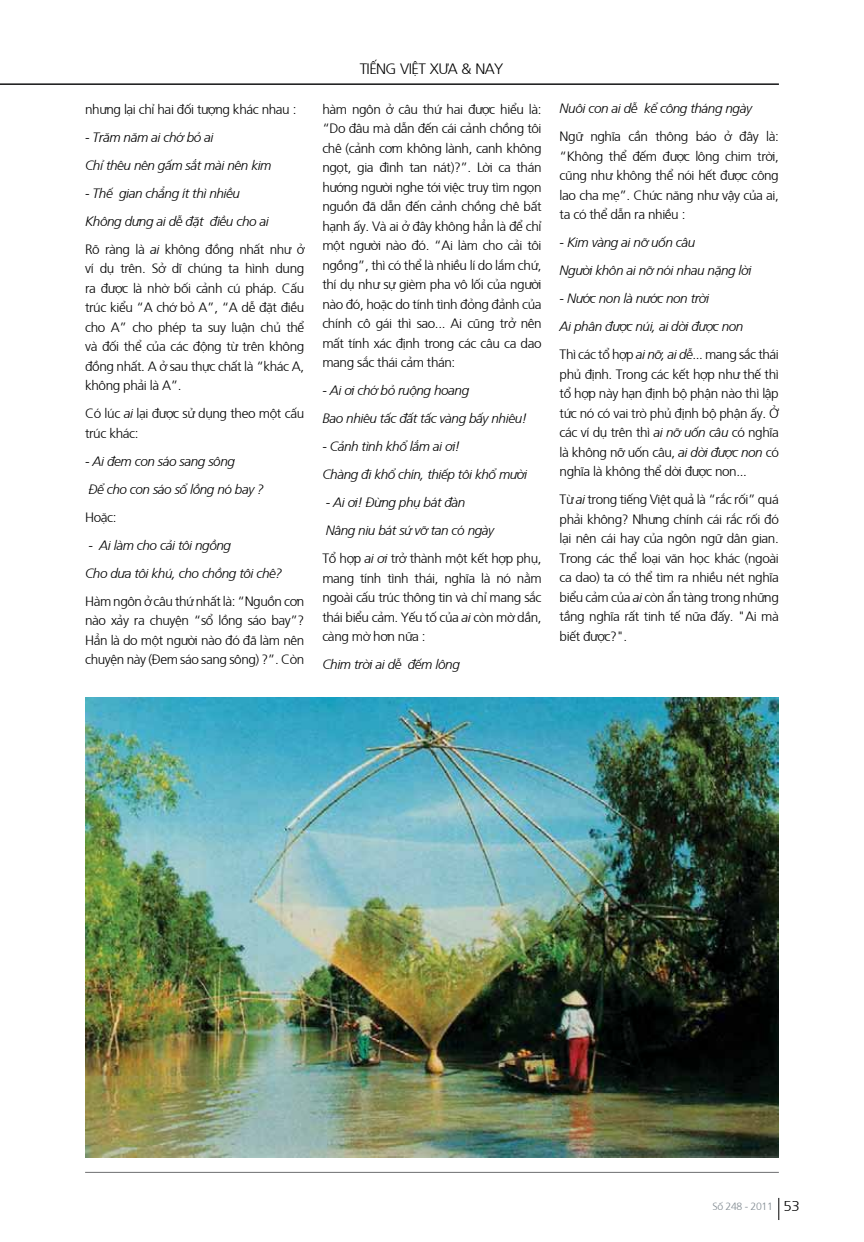
<style>
.page{position:relative;width:864px;height:1242px;background:#fff}
.page>*{position:absolute;margin:0;border:0;box-sizing:border-box;transform-origin:0 0}
.t1{font:300 15px "Frutiger";color:#000}
.t2{font:300 13.5px/19.5px "Frutiger";letter-spacing:-.03em;color:#000;text-align:justify}
.t3{font:italic 300 13.5px/28px "Frutiger";letter-spacing:-.03em;color:#000}
.t4{font:300 10.5px "Frutiger";letter-spacing:-.03em;color:#828b92}
.s1{font-style:normal}
.s2{font-style:italic}
.s3{font-size:14.25px;color:#000}
</style>
<div class="page">
<img style="left:85px;top:697px;width:692px;height:461px">
<hr style="left:0;top:84px;width:778px;height:1px;background:#0a0a0b">
<hr style="left:85px;top:1172px;width:693px;height:1px;background:#6d6e71">
<svg style="left:778px;top:1198px;width:1px;height:22px"></svg>
<p class="t2" style="left:85px;top:98px;width:213px">nhưng lại chỉ hai đối tượng khác nhau :</p>
<p class="t3" style="left:85px;top:122px;width:188px">- Trăm năm ai chớ bỏ ai<br>Chỉ thêu nên gấm sắt mài nên kim</p>
<p class="t3" style="left:85px;top:178px;width:220px">- Thế gian chẳng ít thì nhiều<br>Không dưng ai dễ đặt điều cho ai<br><span class="s1">Rõ ràng là</span> ai <span class="s1">không đồng nhất như ở</span></p>
<p class="t2" style="left:85px;top:258px;width:221px">ví dụ trên. Sở dĩ chúng ta hình dung ra được là nhờ bối cảnh cú pháp. Cấu trúc kiểu “A chớ bỏ A”, “A dễ đặt điều cho A” cho phép ta suy luận chủ thể và đối thể của các động từ trên không đồng nhất. A ở sau thực chất là “khác A, không phải là A”.</p>
<p class="t2" style="left:85px;top:403px;width:220px">Có lúc <span class="s2">ai</span> lại được sử dụng theo một cấu trúc khác:</p>
<p class="t3" style="left:85px;top:446px;width:180px">- Ai đem con sáo sang sông<br>Để cho con sáo sổ lồng nó bay ?</p>
<p class="t2" style="left:85px;top:506px;width:33px">Hoặc:</p>
<p class="t3" style="left:85px;top:530px;width:199px">- Ai làm cho cải tôi ngồng<br>Cho dưa tôi khú, cho chồng tôi chê?</p>
<p class="t2" style="left:85px;top:590px;width:221px">Hàm ngôn ở câu thứ nhất là: “Nguồn cơn nào xảy ra chuyện “sổ lồng sáo bay”?<br>Hẳn là do một người nào đó đã làm nên chuyện này (Đem sáo sang sông) ?”. Còn</p>
<p class="t1" style="left:359px;top:59px;width:19px">TIẾNG</p>
<p class="t1" style="left:400px;top:59px;width:85px">VIỆT XƯA &amp; NAY</p>
<p class="t2" style="left:322px;top:98px;width:221px">hàm ngôn ở câu thứ hai được hiểu là: “Do đâu mà dẫn đến cái cảnh chồng tôi chê (cảnh cơm không lành, canh không ngọt, gia đình tan nát)?”. Lời ca thán hướng người nghe tới việc truy tìm ngọn nguồn đã dẫn đến cảnh chồng chê bất hạnh ấy. Và ai ở đây không hẳn là để chỉ một người nào đó. “Ai làm cho cải tôi ngồng”, thì có thể là nhiều lí do lắm chứ, thí dụ như sự gièm pha vô lối của người nào đó, hoặc do tính tình đỏng đảnh của chính cô gái thì sao... Ai cũng trở nên mất tính xác định trong các câu ca dao mang sắc thái cảm thán:</p>
<p class="t3" style="left:322px;top:375px;width:206px">- Ai ơi chớ bỏ ruộng hoang<br>Bao nhiêu tấc đất tấc vàng bấy nhiêu!</p>
<p class="t3" style="left:322px;top:431px;width:206px">- Cảnh tình khổ lắm ai ơi!<br>Chàng đi khổ chín, thiếp tôi khổ mười</p>
<p class="t3" style="left:322px;top:487px;width:221px">- Ai ơi! Đừng phụ bát đàn<br>Nâng niu bát sứ vỡ tan có ngày<br><span class="s1">Tổ hợp</span> ai ơi <span class="s1">trở thành một kết hợp phụ,</span></p>
<p class="t2" style="left:322px;top:567px;width:221px">mang tính tình thái, nghĩa là nó nằm ngoài cấu trúc thông tin và chỉ mang sắc thái biểu cảm. Yếu tố của <span class="s2">ai</span> còn mờ dần, càng mờ hơn nữa :</p>
<p class="t3" style="left:322px;top:649px;width:139px">Chim trời ai dễ đếm lông</p>
<p class="t3" style="left:559px;top:94px;width:194px">Nuôi con ai dễ kể công tháng ngày</p>
<p class="t2" style="left:559px;top:126px;width:221px">Ngữ nghĩa cần thông báo ở đây là: “Không thể đếm được lông chim trời, cũng như không thể nói hết được công lao cha mẹ”. Chức năng như vậy của ai, ta có thể dẫn ra nhiều :</p>
<p class="t3" style="left:559px;top:228px;width:193px">- Kim vàng ai nỡ uốn câu<br>Người khôn ai nỡ nói nhau nặng lời</p>
<p class="t3" style="left:559px;top:284px;width:221px">- Nước non là nước non trời<br>Ai phân được núi, ai dời được non<br><span class="s1">Thì các tổ hợp</span> ai nỡ, ai dễ<span class="s1">... mang sắc thái</span></p>
<p class="t2" style="left:559px;top:363px;width:221px;text-align:left">phủ định. Trong các kết hợp như thế thì tổ hợp này hạn định bộ phận nào thì lập tức nó có vai trò phủ định bộ phận ấy. ở các ví dụ trên thì <span class="s2">ai nỡ uốn câu</span> có nghĩa là không nỡ uốn câu, <span class="s2">ai dời được non</span> có nghĩa là không thể dời được non...</p>
<p class="t2" style="left:559px;top:489px;width:221px">Từ <span class="s2">ai</span> trong tiếng Việt quả là “rắc rối” quá phải không? Nhưng chính cái rắc rối đó lại nên cái hay của ngôn ngữ dân gian.<br>Trong các thể loại văn học khác (ngoài ca dao) ta có thể tìm ra nhiều nét nghĩa biểu cảm của <span class="s2">ai</span> còn ẩn tàng trong những tầng nghĩa rất tinh tế nữa đấy. "Ai mà biết được?".</p>
<p class="t4" style="left:712px;top:1198px;width:89px">Số 248 - 2011 <span class="s3">53</span></p>
</div>
